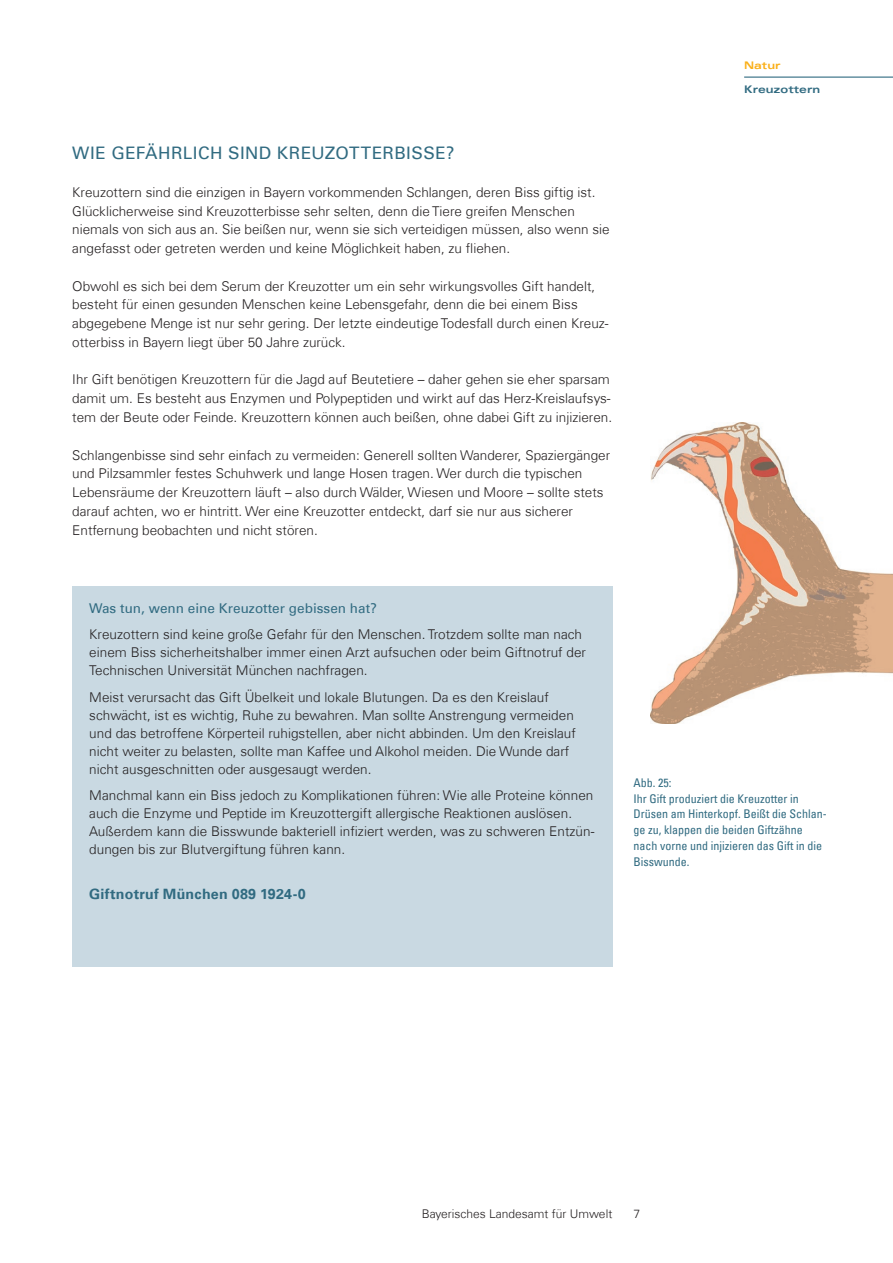
<style>
.page{position:relative;width:893px;height:1263px;background:#fff}
.page>*{position:absolute;margin:0;border:0;box-sizing:border-box;transform-origin:0 0}
.Head_2_UmweltWissen{font:17.25px "Univers Com 55 Roman";letter-spacing:.02em;color:#316b81}
.Box_Head_Thema{font:700 14.25px "Univers Com 65";letter-spacing:.015em;color:#316b81}
.Fließ_Thema{font:300 13.5px/18.8px "Univers Com 45";color:#231f20}
.Box_Fließ_Thema{font:300 13.5px/18px "Univers Com 45";color:#231f20}
.Box_Fließ_Thema-2{font:13.5px "Univers Com 55 Roman";color:#316b81}
.Bildunterschrift_Umw{font:condensed 12px/15.8px "Univers Com 57";color:#316b81}
.t1{font:300 12px "Univers Com 45";color:#231f20}
.t2{font:10.5px "Univers Com 63 Bold Ext";color:#316b81}
.t3{font:10.5px "Univers Com 63 Bold Ext";color:#faaf18}
</style>
<div class="page">
<hr style="left:744px;top:77px;width:149px;height:1px;background:#316b81">
<div style="left:72px;top:586px;width:540px;height:380px;background:#c9d9e2"></div>
<img style="left:651px;top:422px;width:242px;height:302px">
<p class="t3" style="left:744px;top:59px;width:38px">Natur</p>
<h2 class="Head_2_UmweltWissen" style="left:72px;top:143px;width:384px">WIE GEFÄHRLICH SIND KREUZOTTERBISSE?</h2>
<p class="Fließ_Thema" style="left:72px;top:183px;width:539px">Kreuzottern sind die einzigen in Bayern vorkommenden Schlangen, deren Biss giftig ist.<br>Glücklicherweise sind Kreuzotterbisse sehr selten, denn die Tiere greifen Menschen niemals von sich aus an. Sie beißen nur, wenn sie sich verteidigen müssen, also wenn sie angefasst oder getreten werden und keine Möglichkeit haben, zu fliehen.</p>
<p class="Fließ_Thema" style="left:72px;top:277px;width:538px">Obwohl es sich bei dem Serum der Kreuzotter um ein sehr wirkungsvolles Gift handelt, besteht für einen gesunden Menschen keine Lebensgefahr, denn die bei einem Biss abgegebene Menge ist nur sehr gering. Der letzte eindeutige Todesfall durch einen Kreuz&shy;otterbiss in Bayern liegt über 50 Jahre zurück.</p>
<p class="Fließ_Thema" style="left:72px;top:370px;width:541px">Ihr Gift benötigen Kreuzottern für die Jagd auf Beutetiere – daher gehen sie eher sparsam damit um. Es besteht aus Enzymen und Polypeptiden und wirkt auf das Herz-Kreislaufsys&shy;tem der Beute oder Feinde. Kreuzottern können auch beißen, ohne dabei Gift zu injizieren.</p>
<p class="Fließ_Thema" style="left:72px;top:445px;width:539px">Schlangenbisse sind sehr einfach zu vermeiden: Generell sollten Wanderer, Spaziergänger und Pilzsammler festes Schuhwerk und lange Hosen tragen. Wer durch die typischen Lebensräume der Kreuzottern läuft – also durch Wälder, Wiesen und Moore – sollte stets darauf achten, wo er hintritt. Wer eine Kreuzotter entdeckt, darf sie nur aus sicherer Entfernung beobachten und nicht stören.</p>
<p class="t2" style="left:744px;top:84px;width:78px">Kreuzottern</p>
<p class="Box_Fließ_Thema-2" style="left:89px;top:600px;width:289px">Was tun, wenn eine Kreuzotter gebissen hat?</p>
<p class="Box_Fließ_Thema" style="left:89px;top:625px;width:498px">Kreuzottern sind keine große Gefahr für den Menschen. Trotzdem sollte man nach einem Biss sicherheitshalber immer einen Arzt aufsuchen oder beim Giftnotruf der<br>Technischen Universität München nachfragen.</p>
<p class="Box_Fließ_Thema" style="left:89px;top:688px;width:488px">Meist verursacht das Gift Übelkeit und lokale Blutungen. Da es den Kreislauf schwächt, ist es wichtig, Ruhe zu bewahren. Man sollte Anstrengung vermeiden und das betroffene Körperteil ruhigstellen, aber nicht abbinden. Um den Kreislauf nicht weiter zu belasten, sollte man Kaffee und Alkohol meiden. Die Wunde darf nicht ausgeschnitten oder ausgesaugt werden.</p>
<p class="Box_Fließ_Thema" style="left:89px;top:786px;width:507px">Manchmal kann ein Biss jedoch zu Komplikationen führen: Wie alle Proteine können auch die Enzyme und Peptide im Kreuzottergift allergische Reaktionen auslösen.<br>Außerdem kann die Bisswunde bakteriell infiziert werden, was zu schweren Entzün&shy;dungen bis zur Blutvergiftung führen kann.</p>
<h3 class="Box_Head_Thema" style="left:89px;top:885px;width:218px">Giftnotruf München 089 1924-0</h3>
<p class="Bildunterschrift_Umw" style="left:634px;top:775px;width:195px">Abb. 25:<br>Ihr Gift produziert die Kreuzotter in<br>Drüsen am Hinterkopf. Beißt die Schlan&shy;ge zu, klappen die beiden Giftzähne nach vorne und injizieren das Gift in die<br>Bisswunde.</p>
<p class="t1" style="left:422px;top:1207px;width:192px">Bayerisches Landesamt für Umwelt</p>
<p class="t1" style="left:634px;top:1207px;width:8px">7</p>
</div>
